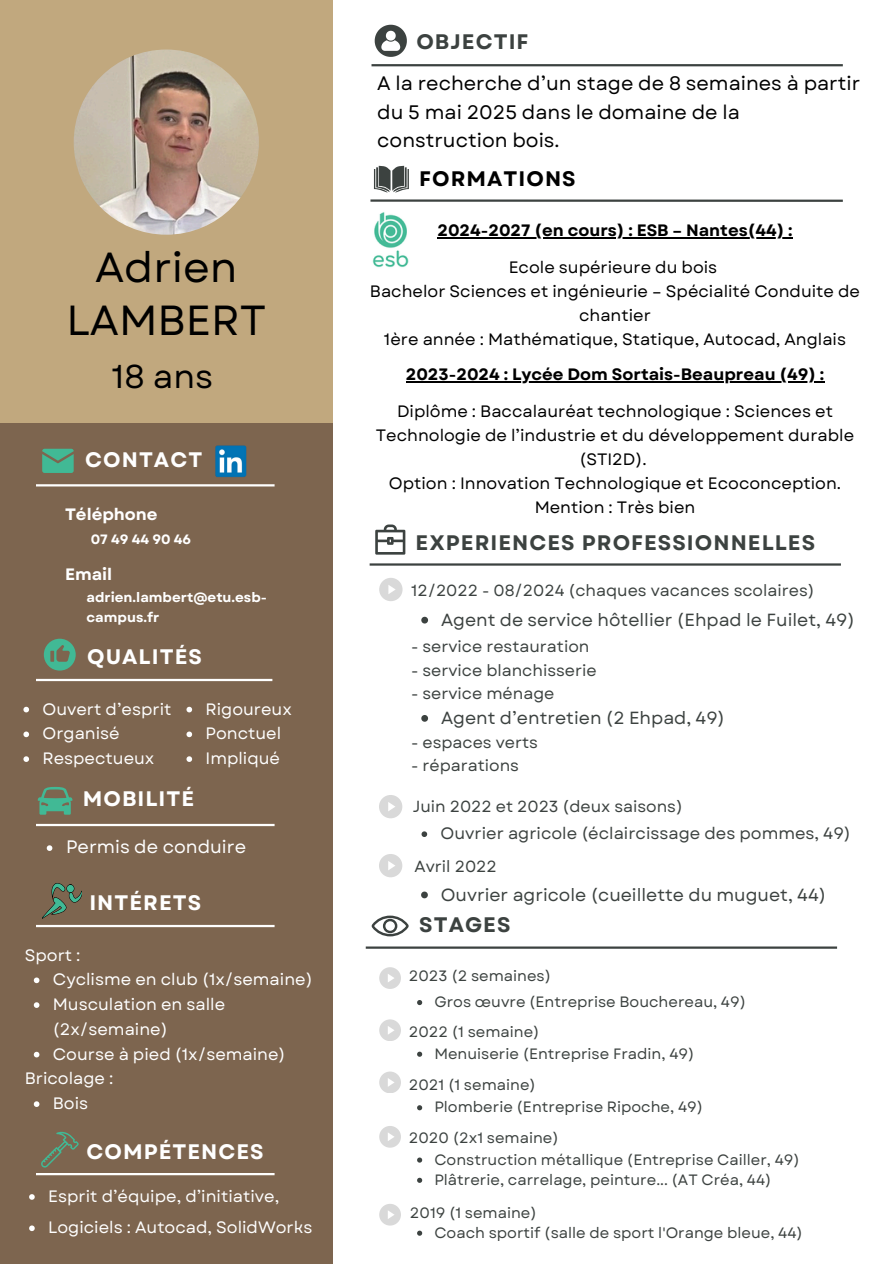
<style>
.page{position:relative;width:894px;height:1264px;background:#fff}
.page>*{position:absolute;margin:0;border:0;box-sizing:border-box;transform-origin:0 0}
.t1{font:42px/52.8px "Garet";color:#000;text-align:center}
.t2{font:33px "Garet";color:#000}
.t3{font:700 21px "Garet";letter-spacing:.05em;color:#fff}
.t4{font:700 21px "Garet";letter-spacing:.05em;color:#3c4240}
.t5{font:700 21px "Garet";letter-spacing:.05em;color:#000}
.t6{font:19.5px/28.2px "Garet";color:#000}
.t7{font:18px "Garet";color:#fff}
.t8{font:17.55px "Garet";color:#3c4240}
.t9{font:16.5px/24px "Garet";color:#000;text-align:center}
.t10{font:16.5px/24.8px "Garet";color:#fff}
.t11{font:700 16.5px "Garet";color:#000}
.t12{font:16.5px "Garet";color:#3c4240}
.t13{font:700 16.5px "Garet";color:#fff}
.t14{font:16.05px "Garet";color:#3c4240}
.t15{font:15px "Garet";color:#3c4240}
.t16{font:700 13.5px/20.2px "Garet";color:#fff}
</style>
<div class="page">
<div style="left:0;top:0;width:332px;height:422px;background:#c1a87e"></div>
<hr style="left:371px;top:64px;width:471px;height:2px;background:#3c4240">
<hr style="left:369px;top:563px;width:471px;height:2px;background:#3c4240">
<div style="left:0;top:422px;width:332px;height:841px;background:#7d654f"></div>
<hr style="left:21px;top:679px;width:251px;height:2px;background:#fff">
<hr style="left:21px;top:823px;width:253px;height:3px;background:#fff">
<img style="left:74px;top:50px;width:185px;height:185px;border-radius:50%">
<hr style="left:35px;top:484px;width:239px;height:2px;background:#fff">
<svg style="left:374px;top:166px;width:35px;height:27px"></svg>
<svg style="left:374px;top:25px;width:33px;height:32px"></svg>
<svg style="left:42px;top:449px;width:32px;height:24px"></svg>
<svg style="left:379px;top:795px;width:23px;height:23px"></svg>
<svg style="left:379px;top:854px;width:23px;height:23px"></svg>
<svg style="left:44px;top:638px;width:31px;height:32px"></svg>
<hr style="left:365px;top:946px;width:471px;height:2px;background:#3c4240">
<svg style="left:375px;top:524px;width:30px;height:30px"></svg>
<svg style="left:371px;top:915px;width:37px;height:21px"></svg>
<svg style="left:42px;top:883px;width:40px;height:35px"></svg>
<svg style="left:379px;top:578px;width:23px;height:23px"></svg>
<svg style="left:379px;top:1126px;width:21px;height:21px"></svg>
<svg style="left:379px;top:1204px;width:21px;height:21px"></svg>
<svg style="left:379px;top:1071px;width:21px;height:21px"></svg>
<svg style="left:379px;top:1019px;width:21px;height:21px"></svg>
<svg style="left:379px;top:967px;width:21px;height:21px"></svg>
<img style="left:372px;top:212px;width:37px;height:56px">
<hr style="left:370px;top:199px;width:472px;height:3px;background:#3c4240">
<hr style="left:0;top:924px;width:274px;height:3px;background:#fff">
<svg style="left:37px;top:787px;width:35px;height:27px"></svg>
<svg style="left:41px;top:1131px;width:38px;height:36px"></svg>
<hr style="left:20px;top:1172px;width:254px;height:3px;background:#fff">
<div style="left:0;top:658px;width:35px;height:41px;background:#7d654f"></div>
<div style="left:0;top:812px;width:35px;height:42px;background:#7d654f"></div>
<div style="left:0;top:923px;width:35px;height:22px;background:#7d654f"></div>
<div style="left:0;top:1154px;width:35px;height:22px;background:#7d654f"></div>
<img style="left:215px;top:445px;width:32px;height:32px">
<svg style="left:421px;top:891px;width:6px;height:7px"></svg>
<svg style="left:421px;top:831px;width:6px;height:6px"></svg>
<svg style="left:34px;top:977px;width:5px;height:6px"></svg>
<svg style="left:34px;top:1002px;width:5px;height:5px"></svg>
<svg style="left:34px;top:1051px;width:5px;height:6px"></svg>
<svg style="left:34px;top:1101px;width:5px;height:5px"></svg>
<svg style="left:47px;top:845px;width:5px;height:6px"></svg>
<svg style="left:417px;top:1230px;width:5px;height:5px"></svg>
<svg style="left:417px;top:1177px;width:5px;height:5px"></svg>
<svg style="left:417px;top:1157px;width:5px;height:5px"></svg>
<svg style="left:417px;top:1105px;width:5px;height:5px"></svg>
<svg style="left:417px;top:1051px;width:5px;height:5px"></svg>
<svg style="left:23px;top:706px;width:6px;height:6px"></svg>
<svg style="left:23px;top:731px;width:6px;height:6px"></svg>
<svg style="left:23px;top:756px;width:6px;height:6px"></svg>
<svg style="left:421px;top:616px;width:7px;height:7px"></svg>
<svg style="left:417px;top:1000px;width:5px;height:5px"></svg>
<svg style="left:421px;top:715px;width:7px;height:6px"></svg>
<hr style="left:437px;top:237px;width:355px;height:1px;background:#000">
<hr style="left:405px;top:381px;width:419px;height:2px;background:#000">
<svg style="left:29px;top:1194px;width:6px;height:5px"></svg>
<svg style="left:29px;top:1225px;width:6px;height:6px"></svg>
<svg style="left:186px;top:706px;width:6px;height:6px"></svg>
<svg style="left:186px;top:731px;width:6px;height:6px"></svg>
<svg style="left:186px;top:756px;width:6px;height:6px"></svg>
<p class="t1" style="left:66px;top:241px;width:201px">Adrien<br>LAMBERT</p>
<p class="t2" style="left:112px;top:353px;width:103px">18 ans</p>
<p class="t3" style="left:85px;top:444px;width:118px">CONTACT</p>
<p class="t13" style="left:65px;top:502px;width:94px">Téléphone</p>
<p class="t16" style="left:91px;top:529px;width:102px">07 49 44 90 46</p>
<p class="t13" style="left:65px;top:562px;width:49px">Email</p>
<p class="t16" style="left:86px;top:587px;width:182px">adrien.lambert@etu.esb&shy;campus.fr</p>
<p class="t3" style="left:87px;top:641px;width:116px">QUALITÉS</p>
<p class="t10" style="left:42px;top:696px;width:130px">Ouvert d’esprit</p>
<h3 class="t10" style="left:42px;top:721px;width:79px">Organisé</h3>
<p class="t10" style="left:42px;top:746px;width:113px">Respectueux</p>
<p class="t10" style="left:205px;top:696px;width:88px">Rigoureux</p>
<p class="t10" style="left:205px;top:721px;width:77px">Ponctuel</p>
<p class="t10" style="left:205px;top:746px;width:76px">Impliqué</p>
<p class="t3" style="left:83px;top:784px;width:113px">MOBILITÉ</p>
<p class="t7" style="left:66px;top:834px;width:181px">Permis de conduire</p>
<h3 class="t3" style="left:89px;top:887px;width:113px">INTÉRETS</h3>
<p class="t10" style="left:25px;top:942px;width:57px">Sport :</p>
<p class="t10" style="left:53px;top:967px;width:261px">Cyclisme en club (1x/semaine)</p>
<h5 class="t10" style="left:53px;top:992px;width:174px">Musculation en salle (2x/semaine)</h5>
<h6 class="t10" style="left:53px;top:1041px;width:234px">Course à pied (1x/semaine)</h6>
<h5 class="t10" style="left:25px;top:1066px;width:90px">Bricolage :</h5>
<h6 class="t10" style="left:53px;top:1091px;width:37px">Bois</h6>
<p class="t3" style="left:86px;top:1136px;width:179px">COMPÉTENCES</p>
<p class="t10" style="left:48px;top:1183px;width:232px">Esprit d’équipe, d’initiative,</p>
<p class="t10" style="left:48px;top:1215px;width:266px">Logiciels : Autocad, SolidWorks</p>
<p class="t4" style="left:416px;top:26px;width:114px">OBJECTIF</p>
<p class="t6" style="left:377px;top:70px;width:484px">A la recherche d’un stage de 8 semaines à partir du 5 mai 2025 dans le domaine de la construction bois.</p>
<h3 class="t5" style="left:419px;top:163px;width:158px">FORMATIONS</h3>
<h3 class="t11" style="left:437px;top:218px;width:356px">2024-2027 (en cours) : ESB – Nantes(44) :</h3>
<p class="t9" style="left:370px;top:255px;width:491px">Ecole supérieure du bois<br>Bachelor Sciences et ingénieurie – Spécialité Conduite de chantier<br>1ère année : Mathématique, Statique, Autocad, Anglais</p>
<p class="t11" style="left:405px;top:362px;width:420px">2023-2024 : Lycée Dom Sortais-Beaupreau (49) :</p>
<p class="t9" style="left:376px;top:400px;width:479px">Diplôme : Baccalauréat technologique : Sciences et Technologie de l’industrie et du développement durable (STI2D).<br>Option : Innovation Technologique et Ecoconception.<br>Mention : Très bien</p>
<p class="t4" style="left:415px;top:527px;width:401px">EXPERIENCES PROFESSIONNELLES</p>
<h6 class="t14" style="left:411px;top:579px;width:405px">12/2022 - 08/2024 (chaques vacances scolaires)</h6>
<p class="t8" style="left:441px;top:607px;width:415px">Agent de service hôtellier (Ehpad le Fuilet, 49)</p>
<h6 class="t14" style="left:411px;top:635px;width:180px">- service restauration</h6>
<p class="t14" style="left:411px;top:658px;width:187px">- service blanchisserie</p>
<p class="t14" style="left:411px;top:682px;width:145px">- service ménage</p>
<h3 class="t8" style="left:441px;top:705px;width:285px">Agent d’entretien (2 Ehpad, 49)</h3>
<p class="t14" style="left:411px;top:730px;width:128px">- espaces verts</p>
<p class="t14" style="left:411px;top:754px;width:109px">- réparations</p>
<p class="t14" style="left:412px;top:794px;width:271px">Juin 2022 et 2023 (deux saisons)</p>
<p class="t12" style="left:440px;top:821px;width:411px">Ouvrier agricole (éclaircissage des pommes, 49)</p>
<p class="t14" style="left:414px;top:854px;width:84px">Avril 2022</p>
<h3 class="t8" style="left:440px;top:881px;width:386px">Ouvrier agricole (cueillette du muguet, 44)</h3>
<h3 class="t4" style="left:419px;top:909px;width:93px">STAGES</h3>
<p class="t15" style="left:409px;top:965px;width:144px">2023 (2 semaines)</p>
<p class="t15" style="left:434px;top:991px;width:313px">Gros œuvre (Entreprise Bouchereau, 49)</p>
<p class="t15" style="left:409px;top:1021px;width:132px">2022 (1 semaine)</p>
<p class="t15" style="left:434px;top:1042px;width:261px">Menuiserie (Entreprise Fradin, 49)</p>
<h3 class="t15" style="left:409px;top:1074px;width:128px">2021 (1 semaine)</h3>
<p class="t15" style="left:434px;top:1096px;width:270px">Plomberie (Entreprise Ripoche, 49)</p>
<p class="t15" style="left:409px;top:1127px;width:151px">2020 (2x1 semaine)</p>
<p class="t15" style="left:434px;top:1148px;width:367px">Construction métallique (Entreprise Cailler, 49)</p>
<p class="t15" style="left:434px;top:1168px;width:338px">Plâtrerie, carrelage, peinture... (AT Créa, 44)</p>
<p class="t15" style="left:410px;top:1201px;width:128px">2019 (1 semaine)</p>
<p class="t15" style="left:434px;top:1221px;width:370px">Coach sportif (salle de sport l'Orange bleue, 44)</p>
</div>
